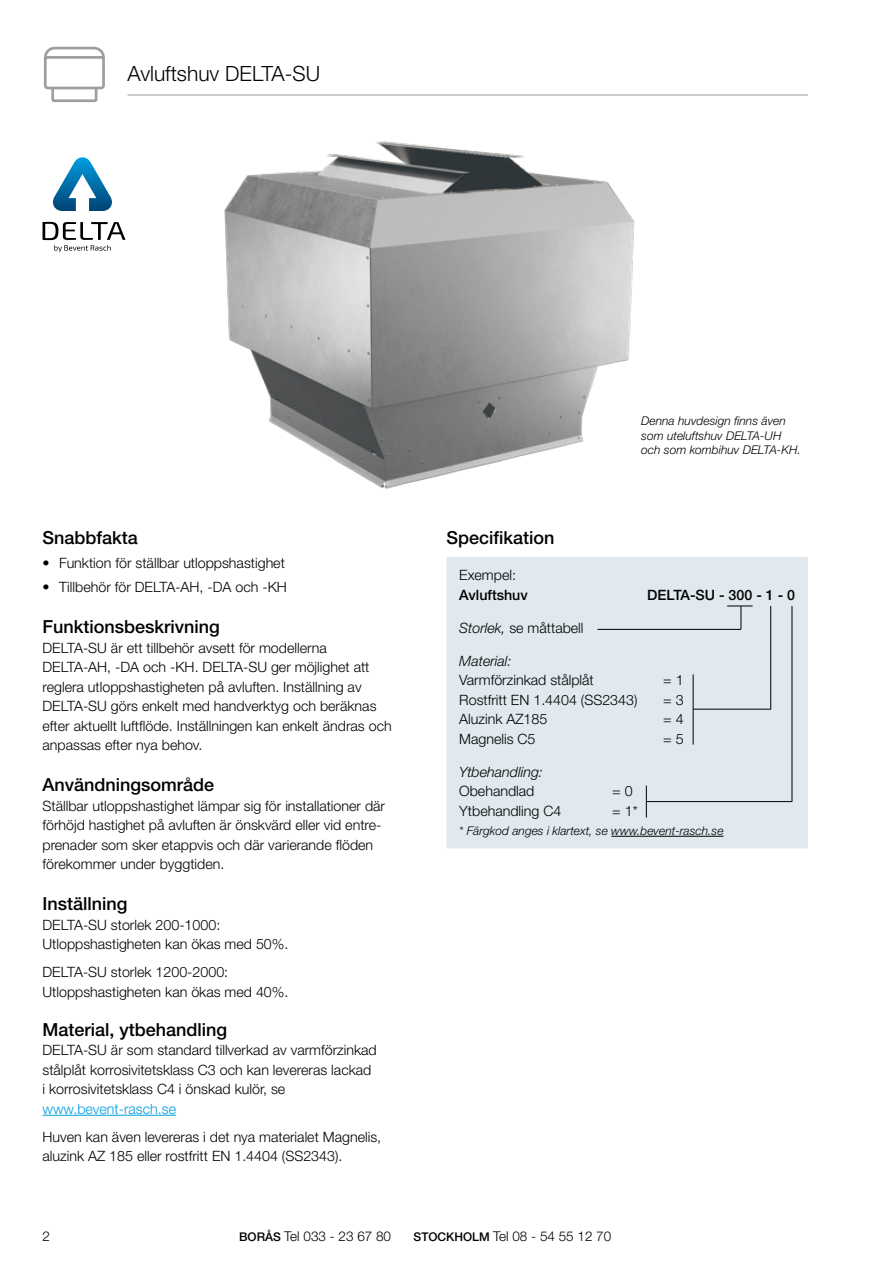
<style>
.page{position:relative;width:893px;height:1263px;background:#fff}
.page>*{position:absolute;margin:0;border:0;box-sizing:border-box;transform-origin:0 0}
.t1{font:300 21px "Helvetica Neue LT Std";color:#000}
.t2{font:500 18px "Helvetica Neue LT Std";color:#000}
.t3{font:300 14.25px/19.5px "Helvetica Neue LT Std";color:#000}
.t4{font:500 14.25px "Helvetica Neue LT Std";color:#000}
.t5{font:italic 300 14.25px "Helvetica Neue LT Std";color:#000}
.t6{font:300 14.25px "Helvetica Neue LT Std";color:#009ee0}
.t7{font:300 13.5px "Helvetica Neue LT Std";color:#000}
.t8{font:italic 300 12px/14.4px "Helvetica Neue LT Std";color:#000}
.s1{font-style:italic}
.s2{font-weight:500;font-size:12px}
</style>
<div class="page">
<svg style="left:44px;top:47px;width:61px;height:55px"></svg>
<hr style="left:128px;top:95px;width:680px;height:1px;background:#9c9e9f">
<svg style="left:52px;top:157px;width:60px;height:54px"></svg>
<svg style="left:43px;top:222px;width:82px;height:30px"></svg>
<img style="left:224px;top:141px;width:411px;height:348px">
<div style="left:446px;top:557px;width:362px;height:291px;background:#e0e9ee"></div>
<hr style="left:43px;top:1115px;width:133px;height:1px;background:#009ee0">
<hr style="left:611px;top:836px;width:113px;height:1px;background:#000">
<svg style="left:727px;top:606px;width:26px;height:23px"></svg>
<hr style="left:597px;top:629px;width:144px;height:1px;background:#000">
<hr style="left:693px;top:674px;width:1px;height:71px;background:#000">
<hr style="left:693px;top:709px;width:78px;height:1px;background:#000">
<hr style="left:792px;top:606px;width:1px;height:196px;background:#000">
<hr style="left:646px;top:786px;width:1px;height:31px;background:#000">
<hr style="left:646px;top:801px;width:146px;height:1px;background:#000">
<hr style="left:770px;top:606px;width:1px;height:103px;background:#000">
<h1 class="t1" style="left:128px;top:61px;width:194px">Avluftshuv DELTA-SU</h1>
<p class="t2" style="left:43px;top:527px;width:97px">Snabbfakta</p>
<p class="t3" style="left:43px;top:553px;width:244px">• Funktion för ställbar utloppshastighet</p>
<p class="t3" style="left:43px;top:577px;width:246px">• Tillbehör för DELTA-AH, -DA och -KH</p>
<p class="t2" style="left:43px;top:616px;width:179px">Funktionsbeskrivning</p>
<p class="t3" style="left:43px;top:637px;width:351px">DELTA-SU är ett tillbehör avsett för modellerna DELTA-AH, -DA och -KH. DELTA-SU ger möjlighet att reglera utloppshastigheten på avluften. Inställning av DELTA-SU görs enkelt med handverktyg och beräknas efter aktuellt luftflöde. Inställningen kan enkelt ändras och anpassas efter nya behov.</p>
<p class="t2" style="left:43px;top:774px;width:173px">Användningsområde</p>
<p class="t3" style="left:43px;top:795px;width:344px">Ställbar utloppshastighet lämpar sig för installationer där förhöjd hastighet på avluften är önskvärd eller vid entre&shy;prenader som sker etappvis och där varierande flöden förekommer under byggtiden.</p>
<p class="t2" style="left:43px;top:893px;width:87px">Inställning</p>
<p class="t3" style="left:43px;top:915px;width:247px">DELTA-SU storlek 200-1000:<br>Utloppshastigheten kan ökas med 50%.</p>
<p class="t3" style="left:43px;top:962px;width:247px">DELTA-SU storlek 1200-2000:<br>Utloppshastigheten kan ökas med 40%.</p>
<p class="t2" style="left:43px;top:1019px;width:186px">Material, ytbehandling</p>
<p class="t3" style="left:43px;top:1040px;width:336px">DELTA-SU är som standard tillverkad av varmförzinkad stålplåt korrosivitetsklass C3 och kan levereras lackad i korrosivitetsklass C4 i önskad kulör, se</p>
<p class="t6" style="left:43px;top:1100px;width:135px">www.bevent-rasch.se</p>
<p class="t3" style="left:43px;top:1127px;width:340px">Huven kan även levereras i det nya materialet Magnelis, aluzink AZ 185 eller rostfritt EN 1.4404 (SS2343).</p>
<p class="t2" style="left:446px;top:527px;width:110px">Specifikation</p>
<p class="t8" style="left:641px;top:414px;width:161px">Denna huvdesign finns även som uteluftshuv DELTA-UH och som kombihuv DELTA-KH.</p>
<p class="t3" style="left:459px;top:565px;width:58px">Exempel:</p>
<p class="t4" style="left:459px;top:586px;width:70px">Avluftshuv</p>
<p class="t4" style="left:647px;top:586px;width:149px">DELTA-SU - 300 - 1 - 0</p>
<p class="t3" style="left:459px;top:617px;width:126px"><span class="s1">Storlek,</span> se måttabell</p>
<p class="t5" style="left:459px;top:652px;width:54px">Material:</p>
<p class="t3" style="left:459px;top:670px;width:136px">Varmförzinkad stålplåt</p>
<p class="t3" style="left:663px;top:670px;width:22px">= 1</p>
<p class="t3" style="left:459px;top:689px;width:180px">Rostfritt EN 1.4404 (SS2343)</p>
<p class="t3" style="left:663px;top:689px;width:22px">= 3</p>
<p class="t3" style="left:459px;top:709px;width:90px">Aluzink AZ185</p>
<p class="t3" style="left:663px;top:709px;width:22px">= 4</p>
<p class="t3" style="left:459px;top:728px;width:78px">Magnelis C5</p>
<p class="t3" style="left:663px;top:728px;width:22px">= 5</p>
<p class="t5" style="left:459px;top:763px;width:85px">Ytbehandling:</p>
<p class="t3" style="left:459px;top:781px;width:77px">Obehandlad</p>
<p class="t3" style="left:612px;top:781px;width:22px">= 0</p>
<p class="t3" style="left:459px;top:800px;width:104px">Ytbehandling C4</p>
<p class="t3" style="left:612px;top:800px;width:27px">= 1*</p>
<p class="t8" style="left:459px;top:823px;width:266px">* Färgkod anges i klartext, se www.bevent-rasch.se</p>
<p class="t7" style="left:43px;top:1228px;width:9px">2</p>
<p class="t7" style="left:239px;top:1228px;width:153px"><span class="s2">BORÅS</span> Tel 033 - 23 67 80</p>
<p class="t7" style="left:414px;top:1228px;width:199px"><span class="s2">STOCKHOLM</span> Tel 08 - 54 55 12 70</p>
</div>
